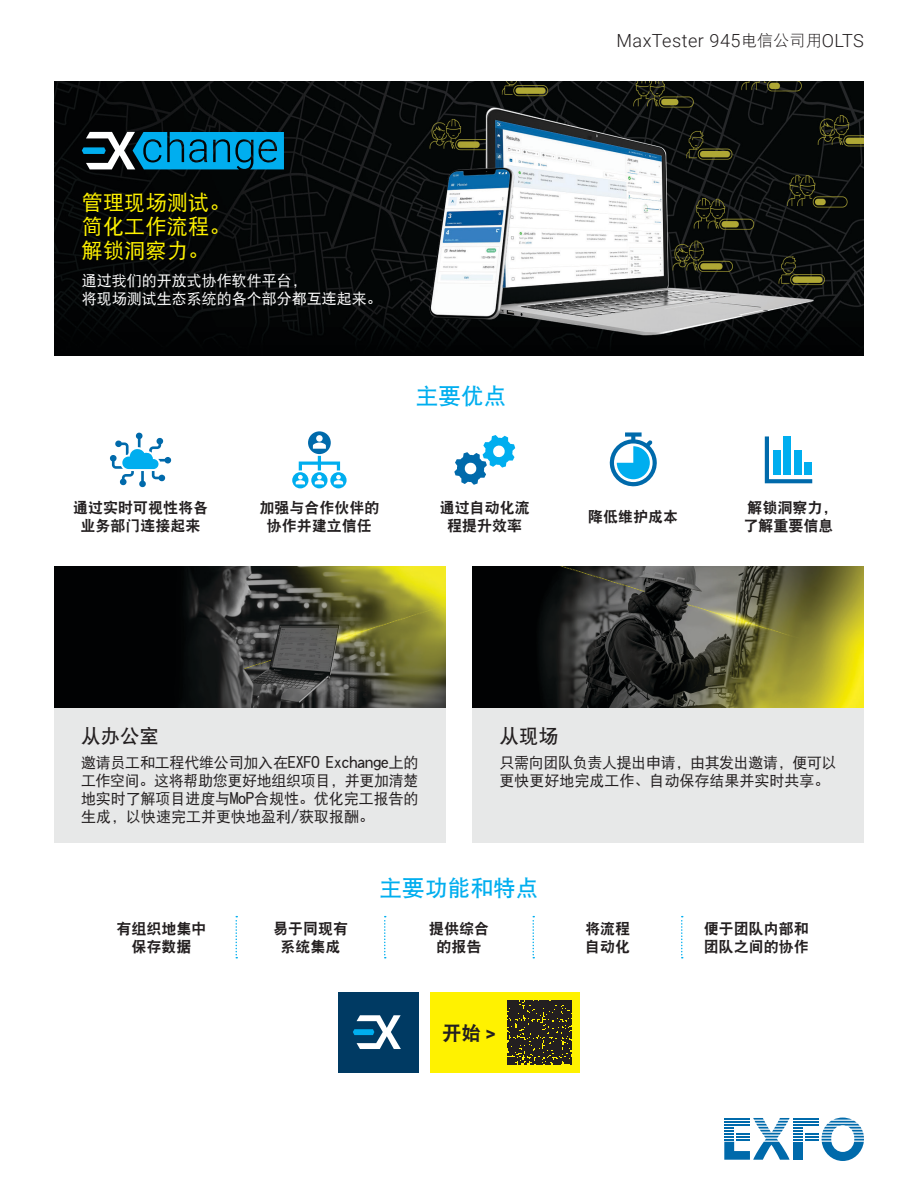
<style>
.page{position:relative;width:918px;height:1188px;background:#fff}
.page>*{position:absolute;margin:0;border:0;box-sizing:border-box;transform-origin:0 0}
.Titre{font:22.5px "DF Hei W7";letter-spacing:.01em;color:#00aeef}
.t1{font:21px/24px "DF Hei W5";letter-spacing:.01em;color:#fff200;text-align:justify}
.Sous-titre_1{font:19.5px "DF Hei W7";color:#231f20}
.t2{font:19.5px "DF Hei W9";color:#231f20}
.t3{font:300 18.15px "Roboto";letter-spacing:.025em;color:#231f20}
.Texte{font:15px/18px "DF Hei W5";letter-spacing:-.005em;color:#231f20;text-align:justify}
.t4{font:15px/18px "DF Hei W9";color:#231f20;text-align:center}
.Texte-2{font:15px/18px "DF Hei W5";color:#fff}
.s1{font-family:"DF Hei W3";font-weight:400;font-size:15.75px}
.s2{font-size:16.2px}
.s3{font-family:"Roboto";font-weight:700}
</style>
<div class="page">
<svg style="left:724px;top:1118px;width:140px;height:43px"></svg>
<hr style="left:724px;top:1124px;width:26px;height:2px;background:#006aab">
<img style="left:54px;top:81px;width:810px;height:274px">
<img style="left:54px;top:566px;width:392px;height:143px">
<img style="left:472px;top:566px;width:392px;height:143px">
<svg style="left:236px;top:916px;width:1px;height:42px"></svg>
<svg style="left:384px;top:916px;width:2px;height:42px"></svg>
<svg style="left:532px;top:916px;width:2px;height:42px"></svg>
<svg style="left:681px;top:916px;width:2px;height:42px"></svg>
<svg style="left:109px;top:432px;width:63px;height:56px"></svg>
<svg style="left:292px;top:431px;width:55px;height:57px"></svg>
<svg style="left:454px;top:435px;width:61px;height:50px"></svg>
<svg style="left:609px;top:432px;width:48px;height:55px"></svg>
<svg style="left:765px;top:436px;width:47px;height:47px"></svg>
<div style="left:773px;top:451px;width:8px;height:24px;background:#00aeef"></div>
<div style="left:784px;top:436px;width:7px;height:39px;background:#00aeef"></div>
<div style="left:794px;top:451px;width:8px;height:24px;background:#00aeef"></div>
<div style="left:805px;top:463px;width:7px;height:12px;background:#00aeef"></div>
<svg style="left:82px;top:132px;width:202px;height:37px;background:#1a87b0"></svg>
<div style="left:54px;top:709px;width:392px;height:134px;background:#e7e8e8"></div>
<div style="left:472px;top:709px;width:392px;height:134px;background:#e7e8e8"></div>
<div style="left:430px;top:992px;width:150px;height:81px;background:#fff200"></div>
<div style="left:338px;top:992px;width:81px;height:80px;background:#003a63"></div>
<svg style="left:353px;top:1015px;width:48px;height:34px"></svg>
<svg style="left:507px;top:1000px;width:65px;height:64px;background:#38331c"></svg>
<p class="t1" style="left:82px;top:191px;width:150px">管理现场测试。简化工作流程。解锁洞察力。</p>
<p class="Texte-2" style="left:82px;top:272px;width:302px">通过我们的开放式协作软件平台，<br>将现场测试生态系统的各个部分都互连起来。</p>
<p class="Titre" style="left:416px;top:385px;width:92px">主要优点</p>
<p class="t3" style="left:616px;top:28px;width:249px">MaxTester 945<span class="s1">电信公司用</span>OLTS</p>
<p class="t4" style="left:73px;top:499px;width:137px">通过实时可视性将各业务部门连接起来</p>
<p class="t4" style="left:259px;top:499px;width:121px">加强与合作伙伴的协作并建立信任</p>
<p class="t4" style="left:440px;top:499px;width:91px">通过自动化流程提升效率</p>
<p class="t4" style="left:588px;top:508px;width:91px">降低维护成本</p>
<p class="t4" style="left:744px;top:499px;width:96px;text-align:left">解锁洞察力，了解重要信息</p>
<p class="Sous-titre_1" style="left:81px;top:726px;width:79px">从办公室</p>
<p class="Texte" style="left:81px;top:754px;width:339px">邀请员工和工程代维公司加入在<span class="s2">EXFO Exchange</span>上的工作空间。这将帮助您更好地组织项目，并更加清楚地实时了解项目进度与<span class="s2">MoP</span>合规性。优化完工报告的生成，以快速完工并更快地盈利<span class="s2">/</span>获取报酬。</p>
<p class="Sous-titre_1" style="left:500px;top:726px;width:60px">从现场</p>
<p class="Texte" style="left:500px;top:754px;width:339px">只需向团队负责人提出申请，由其发出邀请，便可以更快更好地完成工作、自动保存结果并实时共享。</p>
<p class="Titre" style="left:380px;top:876px;width:160px">主要功能和特点</p>
<p class="t4" style="left:117px;top:919px;width:91px">有组织地集中保存数据</p>
<p class="t4" style="left:273px;top:919px;width:76px">易于同现有系统集成</p>
<p class="t4" style="left:429px;top:919px;width:61px">提供综合的报告</p>
<p class="t4" style="left:585px;top:919px;width:46px;text-align:left">将流程自动化</p>
<p class="t4" style="left:704px;top:919px;width:106px;text-align:left">便于团队内部和团队之间的协作</p>
<p class="t2" style="left:442px;top:1023px;width:55px">开始 <span class="s3">&gt;</span></p>
</div>
